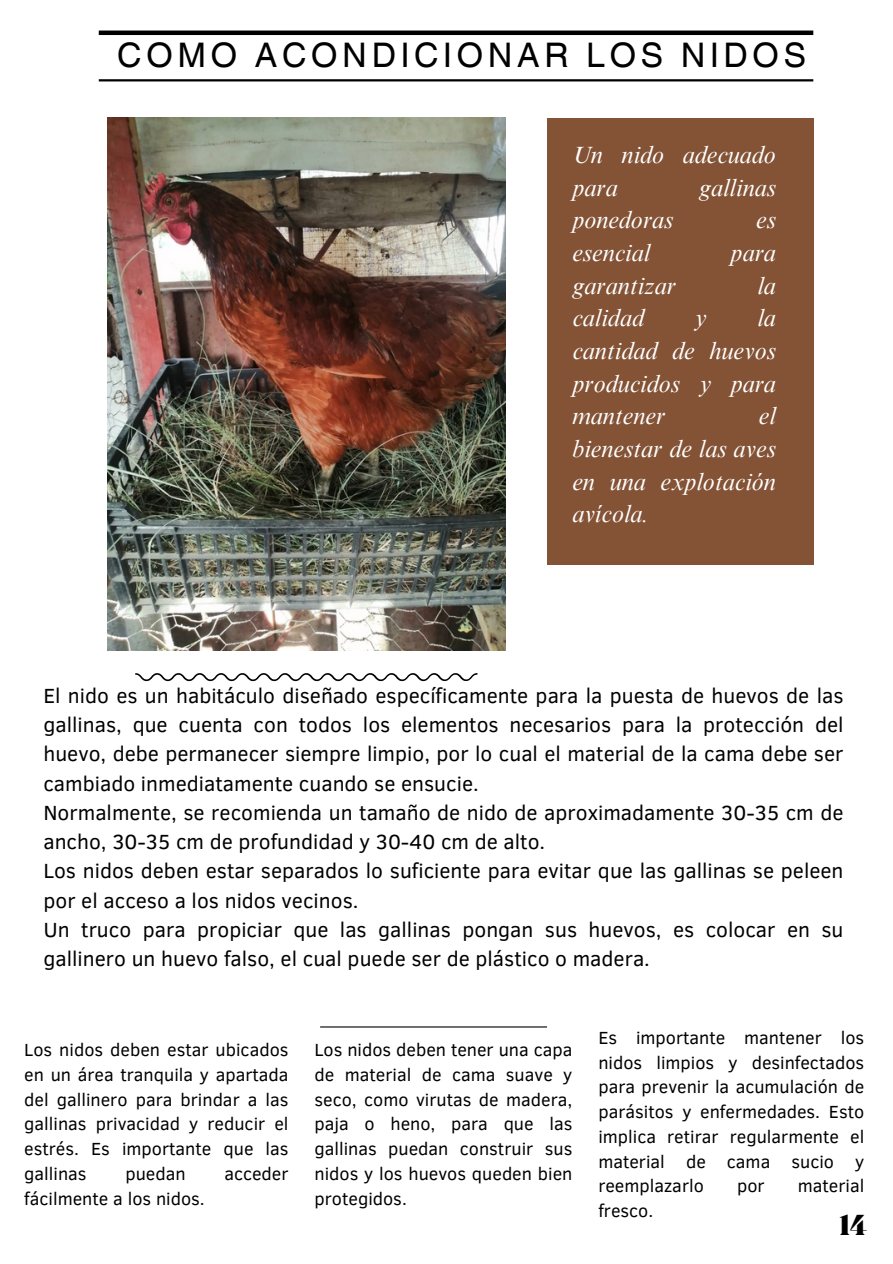
<style>
.page{position:relative;width:893px;height:1264px;background:#fff}
.page>*{position:absolute;margin:0;border:0;box-sizing:border-box;transform-origin:0 0}
.t1{font:33.9px "Helvetica World";letter-spacing:.14em;color:#000001}
.t2{font:800 29.85px "Migra";color:#000}
.t3{font:italic 24px/32.7px "Times NRMT Pro";color:#fff;text-align:justify}
.t4{font:21px/29.2px "Clear Sans";color:#000001}
.t5{font:18px/24.8px "Clear Sans";color:#000;text-align:justify}
</style>
<div class="page">
<hr style="left:99px;top:31px;width:714px;height:4px;background:#000">
<hr style="left:99px;top:79px;width:714px;height:2px;background:#000">
<hr style="left:320px;top:1026px;width:227px;height:1px;background:#000">
<div style="left:546px;top:118px;width:267px;height:446px;background:#845336"></div>
<svg style="left:135px;top:673px;width:342px;height:8px"></svg>
<img style="left:107px;top:118px;width:398px;height:532px">
<p class="t1" style="left:117px;top:35px;width:690px">COMO ACONDICIONAR LOS NIDOS</p>
<p class="t3" style="left:572px;top:142px;width:205px">Un nido adecuado para</p>
<p class="t3" style="left:699px;top:174px;width:78px">gallinas</p>
<p class="t3" style="left:572px;top:207px;width:102px">ponedoras</p>
<p class="t3" style="left:756px;top:207px;width:21px">es</p>
<p class="t3" style="left:572px;top:239px;width:79px">esencial</p>
<p class="t3" style="left:730px;top:239px;width:47px">para</p>
<p class="t3" style="left:572px;top:272px;width:105px">garantizar</p>
<p class="t3" style="left:757px;top:272px;width:20px">la</p>
<p class="t3" style="left:572px;top:305px;width:73px">calidad</p>
<p class="t3" style="left:694px;top:305px;width:13px">y</p>
<p class="t3" style="left:572px;top:305px;width:205px;text-indent:185px">la cantidad de huevos producidos y para mantener</p>
<p class="t3" style="left:572px;top:403px;width:205px;text-indent:186px">el bienestar de las aves en una explotación avícola.</p>
<p class="t4" style="left:43px;top:679px;width:801px;text-align:justify">El nido es un habitáculo diseñado específicamente para la puesta de huevos de las gallinas, que cuenta con todos los elementos necesarios para la protección del huevo, debe permanecer siempre limpio, por lo cual el material de la cama debe ser cambiado inmediatamente cuando se ensucie.</p>
<p class="t4" style="left:43px;top:796px;width:801px">Normalmente, se recomienda un tamaño de nido de aproximadamente 30-35 cm de ancho, 30-35 cm de profundidad y 30-40 cm de alto.</p>
<p class="t4" style="left:43px;top:855px;width:801px">Los nidos deben estar separados lo suficiente para evitar que las gallinas se peleen por el acceso a los nidos vecinos.</p>
<p class="t4" style="left:43px;top:913px;width:801px">Un truco para propiciar que las gallinas pongan sus huevos, es colocar en su gallinero un huevo falso, el cual puede ser de plástico o madera.</p>
<p class="t5" style="left:24px;top:1036px;width:266px">Los nidos deben estar ubicados en un área tranquila y apartada del gallinero para brindar a las gallinas privacidad y reducir el estrés. Es importante que las gallinas</p>
<p class="t5" style="left:125px;top:1160px;width:62px">puedan</p>
<p class="t5" style="left:224px;top:1160px;width:66px">acceder</p>
<p class="t5" style="left:24px;top:1185px;width:182px">fácilmente a los nidos.</p>
<p class="t5" style="left:314px;top:1036px;width:259px">Los nidos deben tener una capa de material de cama suave y seco, como virutas de madera, paja o heno, para que las gallinas puedan construir sus nidos y los huevos queden bien protegidos.</p>
<p class="t5" style="left:598px;top:1024px;width:267px">Es importante mantener los nidos limpios y desinfectados para prevenir la acumulación de parásitos y enfermedades. Esto implica retirar regularmente el material de cama sucio y reemplazarlo</p>
<p class="t5" style="left:737px;top:1172px;width:29px">por</p>
<p class="t5" style="left:797px;top:1172px;width:68px">material</p>
<p class="t5" style="left:598px;top:1197px;width:56px">fresco.</p>
<p class="t2" style="left:839px;top:1211px;width:29px">14</p>
</div>
